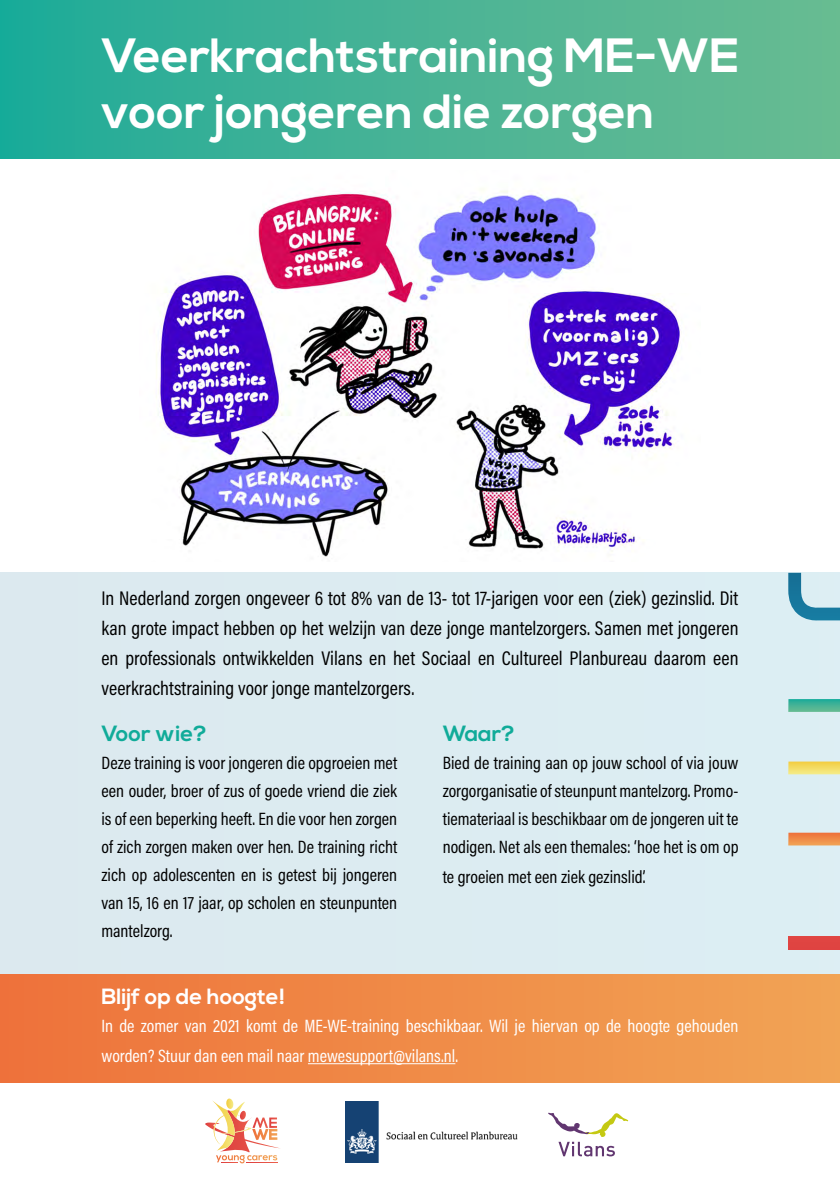
<style>
.page{position:relative;width:840px;height:1191px;background:#fff}
.page>*{position:absolute;margin:0;border:0;box-sizing:border-box;transform-origin:0 0}
.t1{font:700 48px/56px "Nexa";color:#fff}
.t2{font:700 22px "Nexa";color:#fff}
.t3{font:700 22px "Nexa";color:#10ab99}
.t4{font:20px/30px "Acumin Pro Cond";color:#000;text-align:justify}
.t5{font:18px/28px "Acumin Pro Cond";color:#000;text-align:justify}
.t6{font:18px/30px "Acumin Pro Cond";color:#fff}
</style>
<div class="page">
<div style="left:0;top:573px;width:839px;height:509px;background:#dcecf1"></div>
<img style="left:156px;top:189px;width:525px;height:368px">
<div style="left:0;top:0;width:839px;height:158px;background:linear-gradient(to right,#20ab99,#6cbc92)"></div>
<svg style="left:205px;top:1098px;width:75px;height:65px"></svg>
<img style="left:345px;top:1101px;width:173px;height:61px">
<svg style="left:548px;top:1112px;width:79px;height:44px"></svg>
<svg style="left:788px;top:573px;width:51px;height:47px"></svg>
<div style="left:787px;top:936px;width:52px;height:13px;background:#df4441"></div>
<svg style="left:788px;top:699px;width:51px;height:13px"></svg>
<svg style="left:788px;top:761px;width:51px;height:13px"></svg>
<svg style="left:788px;top:832px;width:51px;height:13px"></svg>
<div style="left:0;top:974px;width:839px;height:108px;background:linear-gradient(to right,#ee723b,#f1a455)"></div>
<hr style="left:308px;top:1063px;width:147px;height:1px;background:#fff">
<h1 class="t1" style="left:101px;top:29px;width:639px">Veerkrachtstraining ME-WE voor jongeren die zorgen</h1>
<p class="t4" style="left:101px;top:582px;width:638px">In Nederland zorgen ongeveer 6 tot 8% van de 13- tot 17-jarigen voor een (ziek) gezinslid. Dit kan grote impact hebben op het welzijn van deze jonge mantelzorgers. Samen met jongeren en professionals ontwikkelden Vilans en het Sociaal en Cultureel Planbureau daarom een veerkrachtstraining voor jonge mantelzorgers.</p>
<p class="t3" style="left:101px;top:720px;width:107px">Voor wie?</p>
<p class="t5" style="left:101px;top:748px;width:297px">Deze training is voor jongeren die opgroeien met een ouder, broer of zus of goede vriend die ziek is of een beperking heeft. En die voor hen zorgen of zich zorgen maken over hen. De training richt zich op adolescenten en is getest bij jongeren van 15, 16 en 17 jaar, op scholen en steunpunten mantelzorg.</p>
<p class="t3" style="left:442px;top:720px;width:74px">Waar?</p>
<p class="t5" style="left:442px;top:748px;width:297px">Bied de training aan op jouw school of via jouw zorgorganisatie of steunpunt mantelzorg. Promo&shy;tiemateriaal is beschikbaar om de jongeren uit te nodigen. Net als een themales: ‘hoe het is om op</p>
<p class="t5" style="left:442px;top:862px;width:204px">te groeien met een ziek gezinslid’.</p>
<p class="t2" style="left:101px;top:983px;width:185px">Blijf op de hoogte!</p>
<p class="t6" style="left:101px;top:1010px;width:638px">In de zomer van 2021 komt de ME-WE-training beschikbaar. Wil je hiervan op de hoogte gehouden worden? Stuur dan een mail naar mewesupport@vilans.nl.</p>
</div>
